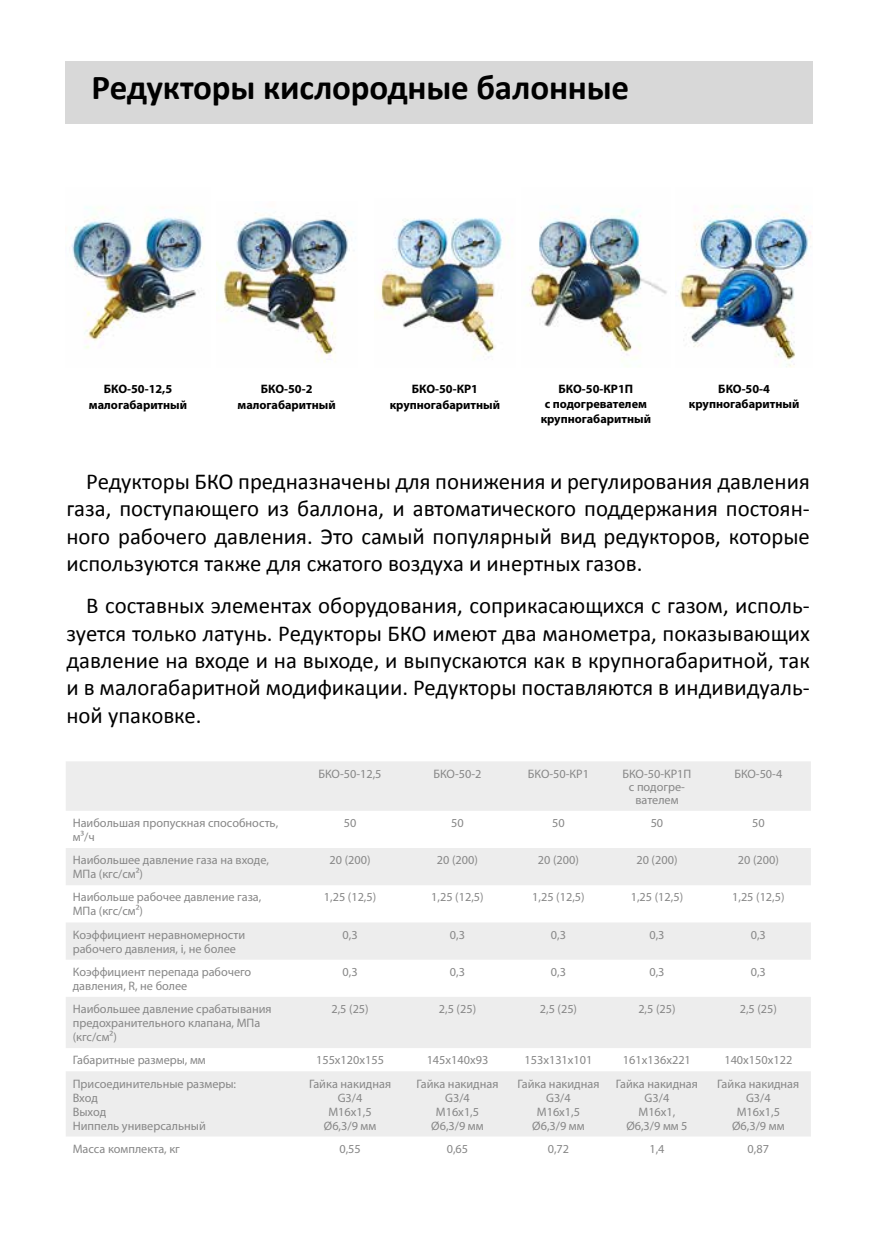
<style>
.page{position:relative;width:874px;height:1241px;background:#fff}
.page>*{position:absolute;margin:0;border:0;box-sizing:border-box;transform-origin:0 0}
.t1{font:700 35px "Calibri";letter-spacing:-.005em;color:#000}
.t2{font:22.75px/27.3px "Calibri";color:#000;text-align:justify}
.t3{font:12.25px/14px "Myriad Pro";color:#878787}
.t4{font:700 12.25px/14.7px "Myriad Pro";color:#000;text-align:center}
</style>
<div class="page">
<div style="left:65px;top:62px;width:747px;height:62px;background:#d8d8d8"></div>
<img style="left:71px;top:207px;width:133px;height:142px">
<img style="left:216px;top:213px;width:135px;height:149px">
<svg style="left:66px;top:761px;width:744px;height:375px;fill:#ededed"></svg>
<img style="left:376px;top:218px;width:132px;height:141px">
<img style="left:526px;top:209px;width:141px;height:151px">
<img style="left:677px;top:205px;width:134px;height:162px">
<h1 class="t1" style="left:92px;top:65px;width:539px">Редукторы кислородные балонные</h1>
<p class="t4" style="left:104px;top:381px;width:70px">БКО-50-12,5</p>
<p class="t4" style="left:261px;top:381px;width:53px">БКО-50-2</p>
<p class="t4" style="left:89px;top:397px;width:100px">малогабаритный</p>
<p class="t4" style="left:237px;top:397px;width:100px">малогабаритный</p>
<p class="t4" style="left:389px;top:397px;width:112px">крупногабаритный</p>
<p class="t4" style="left:411px;top:381px;width:68px">БКО-50-КР1</p>
<p class="t4" style="left:544px;top:381px;width:104px">БКО-50-КР1П<br>с подогревателем</p>
<p class="t4" style="left:540px;top:411px;width:112px">крупногабаритный</p>
<p class="t4" style="left:718px;top:381px;width:53px">БКО-50-4</p>
<p class="t4" style="left:688px;top:396px;width:112px">крупногабаритный</p>
<p class="t2" style="left:66px;top:468px;width:744px;text-indent:20px">Редукторы БКО предназначены для понижения и регулирования давления газа, поступающего из баллона, и автоматического поддержания постоян&shy;ного рабочего давления. Это самый популярный вид редукторов, которые используются также для сжатого воздуха и инертных газов.</p>
<p class="t2" style="left:66px;top:592px;width:744px;text-indent:20px">В составных элементах оборудования, соприкасающихся с газом, исполь&shy;зуется только латунь. Редукторы БКО имеют два манометра, показывающих давление на входе и на выходе, и выпускаются как в крупногабаритной, так и в малогабаритной модификации. Редукторы поставляются в индивидуаль&shy;ной упаковке.</p>
<p class="t3" style="left:318px;top:766px;width:64px">БКО-50-12,5</p>
<p class="t3" style="left:433px;top:766px;width:49px">БКО-50-2</p>
<p class="t3" style="left:527px;top:766px;width:63px">БКО-50-КР1</p>
<p class="t3" style="left:622px;top:766px;width:70px;line-height:13.1px;text-align:center">БКО-50-КР1П с подогре&shy;вателем</p>
<p class="t3" style="left:734px;top:766px;width:49px">БКО-50-4</p>
<p class="t3" style="left:73px;top:815px;width:207px">Наибольшая пропускная способность, м³/ч</p>
<p class="t3" style="left:343px;top:815px;width:14px">50</p>
<p class="t3" style="left:451px;top:815px;width:14px">50</p>
<p class="t3" style="left:552px;top:815px;width:14px">50</p>
<p class="t3" style="left:650px;top:815px;width:14px">50</p>
<p class="t3" style="left:751px;top:815px;width:14px">50</p>
<p class="t3" style="left:73px;top:852px;width:198px">Наибольшее давление газа на входе,<br>МПа (кгс/см²)</p>
<p class="t3" style="left:329px;top:852px;width:42px">20 (200)</p>
<p class="t3" style="left:437px;top:852px;width:42px">20 (200)</p>
<p class="t3" style="left:537px;top:852px;width:42px">20 (200)</p>
<p class="t3" style="left:636px;top:852px;width:42px">20 (200)</p>
<p class="t3" style="left:737px;top:852px;width:42px">20 (200)</p>
<p class="t3" style="left:73px;top:890px;width:190px">Наибольше рабочее давление газа,<br>МПа (кгс/см²)</p>
<p class="t3" style="left:324px;top:890px;width:54px">1,25 (12,5)</p>
<p class="t3" style="left:431px;top:890px;width:54px">1,25 (12,5)</p>
<p class="t3" style="left:532px;top:890px;width:54px">1,25 (12,5)</p>
<p class="t3" style="left:630px;top:890px;width:54px">1,25 (12,5)</p>
<p class="t3" style="left:731px;top:890px;width:54px">1,25 (12,5)</p>
<p class="t3" style="left:73px;top:927px;width:174px">Коэффициент неравномерности рабочего давления, i, не более</p>
<p class="t3" style="left:342px;top:927px;width:17px">0,3</p>
<p class="t3" style="left:449px;top:927px;width:17px">0,3</p>
<p class="t3" style="left:550px;top:927px;width:17px">0,3</p>
<p class="t3" style="left:649px;top:927px;width:17px">0,3</p>
<p class="t3" style="left:750px;top:927px;width:17px">0,3</p>
<p class="t3" style="left:73px;top:964px;width:180px">Коэффициент перепада рабочего давления, R, не более</p>
<p class="t3" style="left:342px;top:964px;width:17px">0,3</p>
<p class="t3" style="left:449px;top:964px;width:17px">0,3</p>
<p class="t3" style="left:550px;top:964px;width:17px">0,3</p>
<p class="t3" style="left:649px;top:964px;width:17px">0,3</p>
<p class="t3" style="left:750px;top:964px;width:17px">0,3</p>
<p class="t3" style="left:73px;top:1001px;width:200px">Наибольшее давление срабатывания предохранительного клапана, МПа (кгс/см²)</p>
<p class="t3" style="left:331px;top:1001px;width:39px">2,5 (25)</p>
<p class="t3" style="left:438px;top:1001px;width:39px">2,5 (25)</p>
<p class="t3" style="left:539px;top:1001px;width:39px">2,5 (25)</p>
<p class="t3" style="left:638px;top:1001px;width:39px">2,5 (25)</p>
<p class="t3" style="left:739px;top:1001px;width:39px">2,5 (25)</p>
<p class="t3" style="left:73px;top:1052px;width:134px">Габаритные размеры, мм</p>
<p class="t3" style="left:316px;top:1052px;width:69px">155х120х155</p>
<p class="t3" style="left:426px;top:1052px;width:63px">145х140х93</p>
<p class="t3" style="left:524px;top:1052px;width:69px">153х131х101</p>
<p class="t3" style="left:622px;top:1052px;width:69px">161x136x221</p>
<p class="t3" style="left:724px;top:1052px;width:69px">140х150х122</p>
<p class="t3" style="left:73px;top:1075px;width:165px">Присоединительные размеры:<br>Вход<br>Выход<br>Ниппель универсальный</p>
<p class="t3" style="left:309px;top:1075px;width:84px;text-align:center">Гайка накидная<br>G3/4<br>М16х1,5<br>Ø6,3/9 мм</p>
<p class="t3" style="left:416px;top:1075px;width:84px;text-align:center">Гайка накидная<br>G3/4<br>М16х1,5<br>Ø6,3/9 мм</p>
<p class="t3" style="left:517px;top:1075px;width:84px;text-align:center">Гайка накидная<br>G3/4<br>М16х1,5<br>Ø6,3/9 мм</p>
<p class="t3" style="left:615px;top:1075px;width:84px;text-align:center">Гайка накидная<br>G3/4<br>М16х1,<br>Ø6,3/9 мм 5</p>
<p class="t3" style="left:717px;top:1075px;width:84px;text-align:center">Гайка накидная<br>G3/4<br>М16х1,5<br>Ø6,3/9 мм</p>
<p class="t3" style="left:73px;top:1141px;width:109px">Масса комплекта, кг</p>
<p class="t3" style="left:339px;top:1141px;width:23px">0,55</p>
<p class="t3" style="left:446px;top:1141px;width:23px">0,65</p>
<p class="t3" style="left:547px;top:1141px;width:23px">0,72</p>
<p class="t3" style="left:649px;top:1141px;width:17px">1,4</p>
<p class="t3" style="left:747px;top:1141px;width:23px">0,87</p>
</div>
